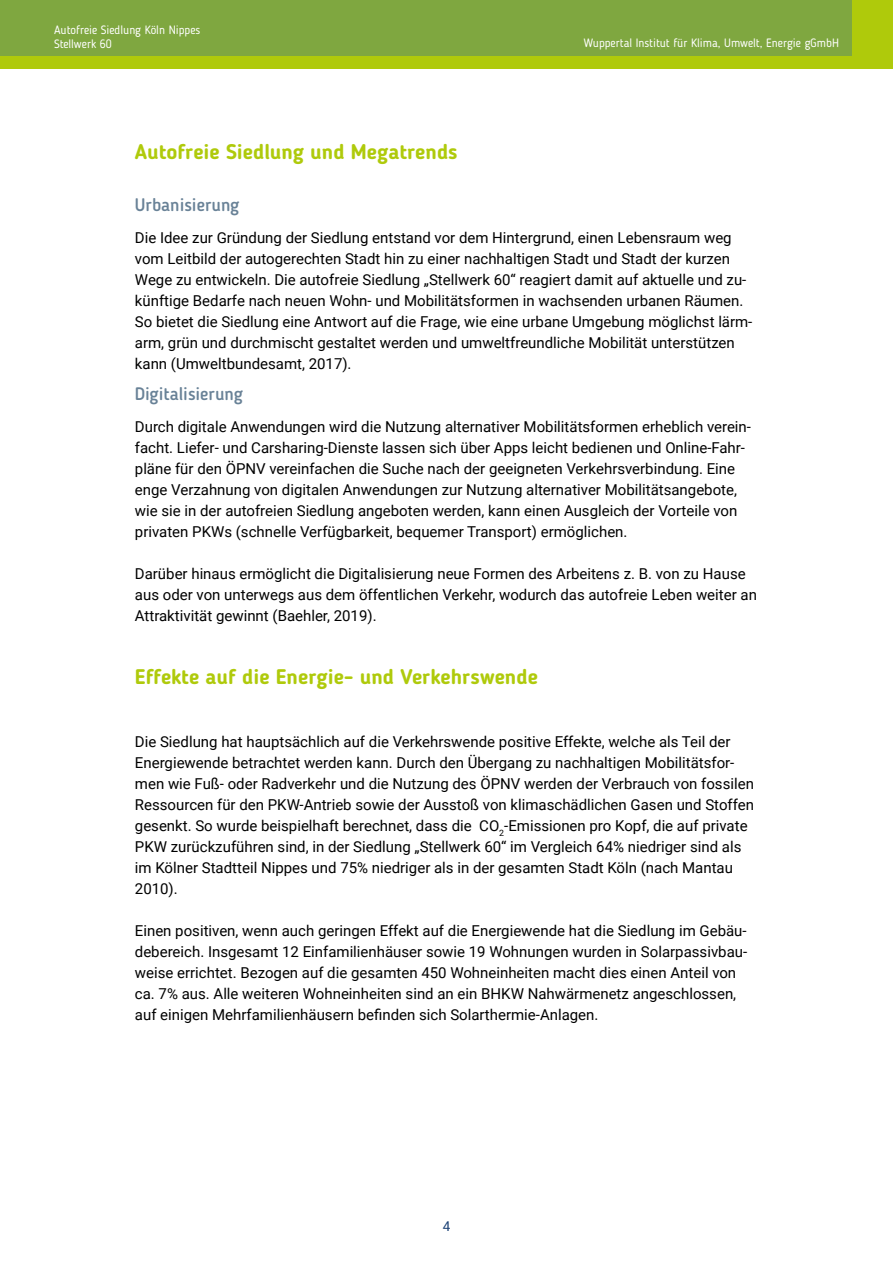
<style>
.page{position:relative;width:893px;height:1263px;background:#fff}
.page>*{position:absolute;margin:0;border:0;box-sizing:border-box;transform-origin:0 0}
.Unterüberschrift_14{font:700 21px "Blogger Sans";color:#afca0b}
.Unterüberschrift_12{font:500 18px "Blogger Sans";color:#698297}
.Fließtext_Roboto_10{font:15px/21px "Roboto";color:#000}
.Seitenzahl{font:13.5px "Roboto";color:#1b4175}
.t1{font:12px "Blogger Sans";color:#fff}
</style>
<div class="page">
<div style="left:0;top:0;width:893px;height:68px;background:#afca0b"></div>
<div style="left:0;top:0;width:851px;height:56px;background:#7fa740"></div>
<p class="t1" style="left:54px;top:22px;width:148px">Autofreie Siedlung Köln Nippes</p>
<p class="t1" style="left:54px;top:37px;width:59px">Stellwerk 60</p>
<p class="t1" style="left:584px;top:36px;width:257px">Wuppertal Institut für Klima, Umwelt, Energie gGmbH</p>
<p class="Unterüberschrift_14" style="left:135px;top:139px;width:324px">Autofreie Siedlung und Megatrends</p>
<p class="Unterüberschrift_12" style="left:135px;top:194px;width:106px">Urbanisierung</p>
<p class="Fließtext_Roboto_10" style="left:135px;top:227px;width:619px">Die Idee zur Gründung der Siedlung entstand vor dem Hintergrund, einen Lebensraum weg vom Leitbild der autogerechten Stadt hin zu einer nachhaltigen Stadt und Stadt der kurzen Wege zu entwickeln. Die autofreie Siedlung „Stellwerk 60“ reagiert damit auf aktuelle und zu&shy;künftige Bedarfe nach neuen Wohn- und Mobilitätsformen in wachsenden urbanen Räumen.<br>So bietet die Siedlung eine Antwort auf die Frage, wie eine urbane Umgebung möglichst lärm&shy;arm, grün und durchmischt gestaltet werden und umweltfreundliche Mobilität unterstützen kann (Umweltbundesamt, 2017).</p>
<p class="Unterüberschrift_12" style="left:135px;top:383px;width:110px">Digitalisierung</p>
<p class="Fließtext_Roboto_10" style="left:135px;top:416px;width:618px">Durch digitale Anwendungen wird die Nutzung alternativer Mobilitätsformen erheblich verein&shy;facht. Liefer- und Carsharing-Dienste lassen sich über Apps leicht bedienen und Online-Fahr&shy;pläne für den ÖPNV vereinfachen die Suche nach der geeigneten Verkehrsverbindung. Eine enge Verzahnung von digitalen Anwendungen zur Nutzung alternativer Mobilitätsangebote, wie sie in der autofreien Siedlung angeboten werden, kann einen Ausgleich der Vorteile von privaten PKWs (schnelle Verfügbarkeit, bequemer Transport) ermöglichen.</p>
<p class="Fließtext_Roboto_10" style="left:135px;top:563px;width:623px">Darüber hinaus ermöglicht die Digitalisierung neue Formen des Arbeitens z. B. von zu Hause aus oder von unterwegs aus dem öffentlichen Verkehr, wodurch das autofreie Leben weiter an<br>Attraktivität gewinnt (Baehler, 2019).</p>
<p class="Unterüberschrift_14" style="left:135px;top:664px;width:405px">Effekte auf die Energie- und Verkehrswende</p>
<p class="Fließtext_Roboto_10" style="left:135px;top:731px;width:621px">Die Siedlung hat hauptsächlich auf die Verkehrswende positive Effekte, welche als Teil der Energiewende betrachtet werden kann. Durch den Übergang zu nachhaltigen Mobilitätsfor&shy;men wie Fuß- oder Radverkehr und die Nutzung des ÖPNV werden der Verbrauch von fossilen Ressourcen für den PKW-Antrieb sowie der Ausstoß von klimaschädlichen Gasen und Stoffen gesenkt. So wurde beispielhaft berechnet, dass die CO<sub>2</sub>-Emissionen pro Kopf, die auf private PKW zurückzuführen sind, in der Siedlung „Stellwerk 60“ im Vergleich 64% niedriger sind als im Kölner Stadtteil Nippes und 75% niedriger als in der gesamten Stadt Köln (nach Mantau 2010).</p>
<p class="Fließtext_Roboto_10" style="left:135px;top:920px;width:614px">Einen positiven, wenn auch geringen Effekt auf die Energiewende hat die Siedlung im Gebäu&shy;debereich. Insgesamt 12 Einfamilienhäuser sowie 19 Wohnungen wurden in Solarpassivbau&shy;weise errichtet. Bezogen auf die gesamten 450 Wohneinheiten macht dies einen Anteil von ca. 7% aus. Alle weiteren Wohneinheiten sind an ein BHKW Nahwärmenetz angeschlossen, auf einigen Mehrfamilienhäusern befinden sich Solarthermie-Anlagen.</p>
<p class="Seitenzahl" style="left:443px;top:1216px;width:9px">4</p>
</div>
